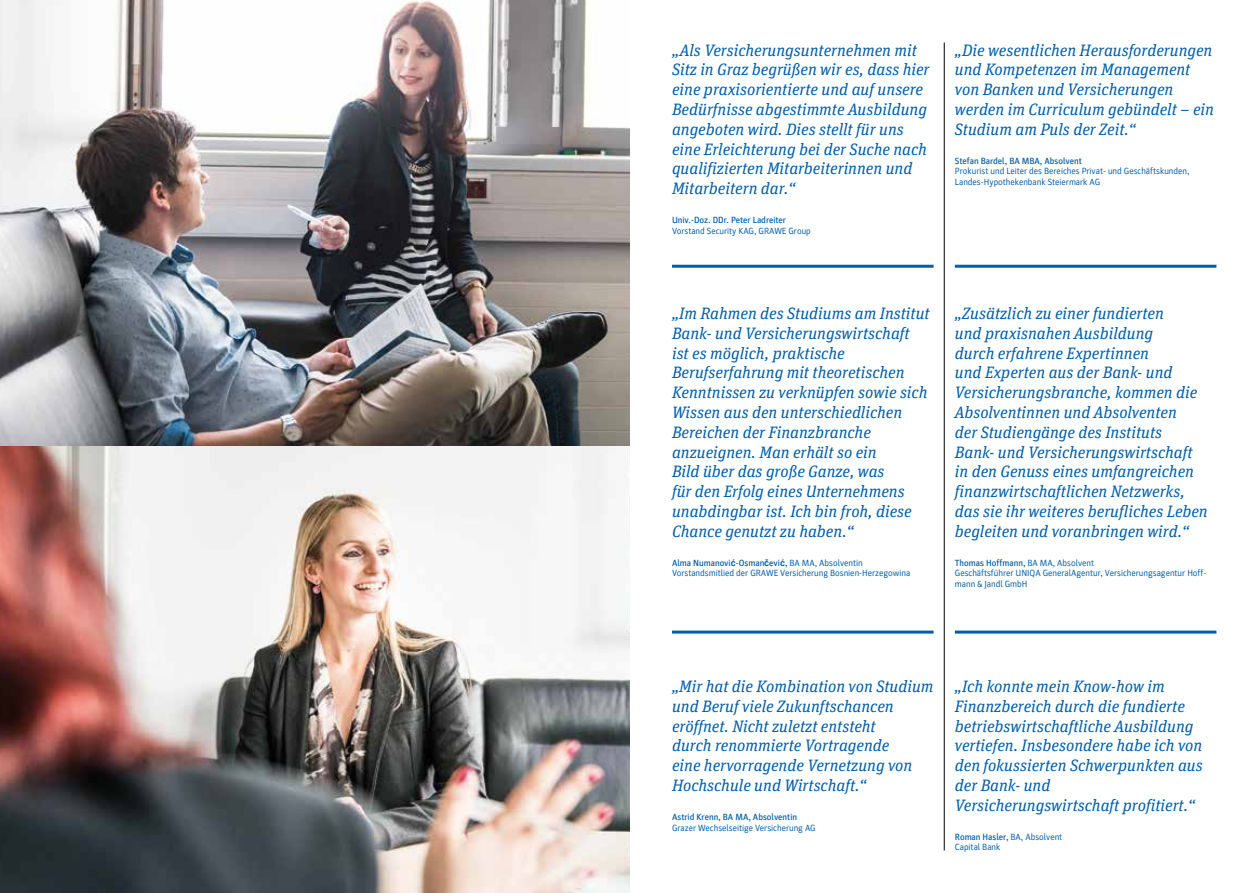
<style>
.page{position:relative;width:1259px;height:893px;background:#fff}
.page>*{position:absolute;margin:0;border:0;box-sizing:border-box;transform-origin:0 0}
.t1{font:italic 16.5px/19.8px "Unit Slab OT";color:#005da9}
.t2{font:9px/10.8px "Parka";color:#005da9}
.t3{font:500 9px "Parka";color:#005da9}
.s1{font-weight:500}
.s2{font-family:"Arial";font-weight:700}
</style>
<div class="page">
<img style="left:0;top:0;width:629px;height:893px">
<hr style="left:944px;top:43px;width:1px;height:807px;background:#000">
<hr style="left:672px;top:265px;width:261px;height:3px;background:#005da9">
<hr style="left:672px;top:631px;width:261px;height:3px;background:#005da9">
<hr style="left:955px;top:265px;width:261px;height:3px;background:#005da9">
<hr style="left:955px;top:631px;width:261px;height:3px;background:#005da9">
<p class="t1" style="left:672px;top:40px;width:259px">„Als Versicherungsunternehmen mit Sitz in Graz begrüßen wir es, dass hier eine praxisorientierte und auf unsere Bedürfnisse abgestimmte Ausbildung angeboten wird. Dies stellt für uns eine Erleichterung bei der Suche nach qualifizierten Mitarbeiterinnen und Mitarbeitern dar.“</p>
<p class="t3" style="left:672px;top:215px;width:116px">Univ.-Doz. DDr. Peter Ladreiter</p>
<p class="t2" style="left:672px;top:225px;width:140px">Vorstand Security KAG, GRAWE Group</p>
<p class="t1" style="left:955px;top:40px;width:261px">„Die wesentlichen Herausforderungen und Kompetenzen im Management von Banken und Versicherungen werden im Curriculum gebündelt – ein<br>Studium am Puls der Zeit.“</p>
<p class="t3" style="left:955px;top:156px;width:128px">Stefan Bardel, BA MBA, Absolvent</p>
<p class="t2" style="left:955px;top:166px;width:236px">Prokurist und Leiter des Bereiches Privat- und Geschäftskunden,<br>Landes-Hypothekenbank Steiermark AG</p>
<p class="t1" style="left:672px;top:303px;width:259px">„Im Rahmen des Studiums am Institut<br>Bank- und Versicherungswirtschaft ist es möglich, praktische<br>Berufserfahrung mit theoretischen<br>Kenntnissen zu verknüpfen sowie sich<br>Wissen aus den unterschiedlichen<br>Bereichen der Finanzbranche anzueignen. Man erhält so ein<br>Bild über das große Ganze, was<br>für den Erfolg eines Unternehmens unabdingbar ist. Ich bin froh, diese<br>Chance genutzt zu haben.“</p>
<p class="t2" style="left:672px;top:557px;width:240px"><span class="s1">Alma Numanovi</span><span class="s2">ć</span><span class="s1">-Osman</span><span class="s2">č</span><span class="s1">evi</span><span class="s2">ć</span><span class="s1">,</span> BA MA, Absolventin<br>Vorstandsmitlied der GRAWE Versicherung Bosnien-Herzegowina</p>
<p class="t1" style="left:955px;top:303px;width:254px">„Zusätzlich zu einer fundierten<br>und praxisnahen Ausbildung<br>durch erfahrene Expertinnen<br>und Experten aus der Bank- und Versicherungsbranche, kommen die Absolventinnen und Absolventen<br>der Studiengänge des Instituts<br>Bank- und Versicherungswirtschaft in den Genuss eines umfangreichen finanzwirtschaftlichen Netzwerks, das sie ihr weiteres berufliches Leben begleiten und voranbringen wird.“</p>
<p class="t2" style="left:955px;top:557px;width:253px"><span class="s1">Thomas Hoffmann,</span> BA MA, Absolvent<br>Geschäftsführer UNIQA GeneralAgentur, Versicherungsagentur Hoff&shy;mann &amp; Jandl GmbH</p>
<p class="t1" style="left:672px;top:676px;width:263px">„Mir hat die Kombination von Studium und Beruf viele Zukunftschancen eröffnet. Nicht zuletzt entsteht<br>durch renommierte Vortragende<br>eine hervorragende Vernetzung von Hochschule und Wirtschaft.“</p>
<p class="t3" style="left:672px;top:812px;width:127px">Astrid Krenn, BA MA, Absolventin</p>
<p class="t2" style="left:672px;top:822px;width:145px">Grazer Wechselseitige Versicherung AG</p>
<p class="t1" style="left:955px;top:676px;width:249px">„Ich konnte mein Know-how im Finanzbereich durch die fundierte betriebswirtschaftliche Ausbildung vertiefen. Insbesondere habe ich von den fokussierten Schwerpunkten aus der Bank- und Versicherungswirtschaft profitiert.“</p>
<p class="t2" style="left:955px;top:831px;width:109px"><span class="s1">Roman Hasler,</span> BA, Absolvent<br>Capital Bank</p>
</div>
